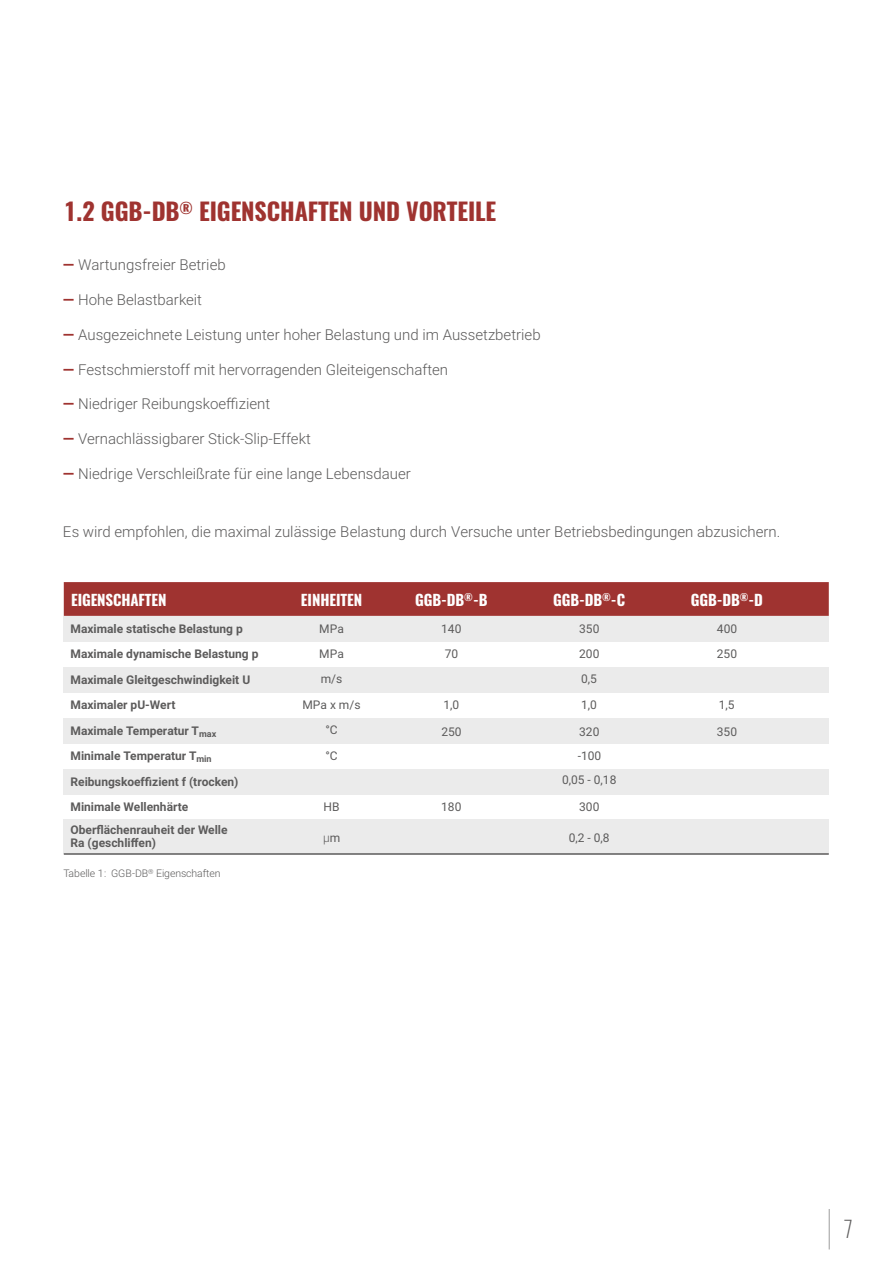
<style>
.page{position:relative;width:893px;height:1263px;background:#fff}
.page>*{position:absolute;margin:0;border:0;box-sizing:border-box;transform-origin:0 0}
.t1{font:700 24px "Oswald";letter-spacing:-.005em;color:#9f3330}
.t2{font:200 22.5px "Oswald";color:#5c5b5b}
.t3{font:300 15px "Roboto";color:#5c5b5b}
.t4{font:700 15px "Oswald";letter-spacing:-.005em;color:#fefefe}
.t5{font:700 15px "Oswald";color:#9f3330}
.t6{font:700 12px/25.5px "Roboto";color:#5c5b5b}
.t7{font:12px/26.1px "Roboto";color:#5c5b5b}
.t8{font:300 12px "Roboto";color:#5c5b5b}
.t9{font:300 10.5px "Roboto";letter-spacing:-.01em;color:#5c5b5b}
.t10{font:700 9.75px "Oswald";color:#fefefe}
.t11{font:300 6.75px "Roboto";color:#5c5b5b}
.s1{font-weight:700;color:#9f3330}
.s2{font-weight:400}
</style>
<div class="page">
<hr style="left:829px;top:1209px;width:1px;height:40px;background:#9c9c9c">
<div style="left:64px;top:616px;width:765px;height:25px;background:#ebebeb"></div>
<div style="left:64px;top:667px;width:765px;height:25px;background:#ebebeb"></div>
<div style="left:64px;top:718px;width:765px;height:25px;background:#ebebeb"></div>
<div style="left:64px;top:582px;width:765px;height:34px;background:#9f3330"></div>
<div style="left:64px;top:769px;width:765px;height:25px;background:#ebebeb"></div>
<div style="left:64px;top:820px;width:765px;height:34px;background:#ebebeb"></div>
<hr style="left:64px;top:853px;width:765px;height:2px;background:#5c5b5b">
<h1 class="t1" style="left:64px;top:195px;width:434px">1.2 GGB-DB EIGENSCHAFTEN UND VORTEILE</h1>
<p class="t3" style="left:63px;top:259px;width:164px"><span class="s1">—</span> Wartungsfreier Betrieb</p>
<p class="t3" style="left:63px;top:294px;width:141px"><span class="s1">—</span> Hohe Belastbarkeit</p>
<p class="t3" style="left:63px;top:328px;width:479px"><span class="s1">—</span> Ausgezeichnete Leistung unter hoher Belastung und im Aussetzbetrieb</p>
<p class="t3" style="left:63px;top:363px;width:387px"><span class="s1">—</span> Festschmierstoff mit hervorragenden Gleiteigenschaften</p>
<p class="t3" style="left:63px;top:398px;width:209px"><span class="s1">—</span> Niedriger Reibungskoeffizient</p>
<p class="t3" style="left:63px;top:433px;width:249px"><span class="s1">—</span> Vernachlässigbarer Stick-Slip-Effekt</p>
<p class="t3" style="left:63px;top:468px;width:349px"><span class="s1">—</span> Niedrige Verschleißrate für eine lange Lebensdauer</p>
<p class="t5" style="left:180px;top:197px;width:15px">®</p>
<p class="t3" style="left:63px;top:525px;width:719px">Es wird empfohlen, die maximal zulässige Belastung durch Versuche unter Betriebsbedingungen abzusichern.</p>
<p class="t4" style="left:71px;top:590px;width:97px">EIGENSCHAFTEN</p>
<p class="t4" style="left:301px;top:590px;width:63px">EINHEITEN</p>
<p class="t6" style="left:71px;top:615px;width:174px">Maximale statische Belastung p</p>
<p class="t7" style="left:319px;top:617px;width:26px">MPa</p>
<p class="t6" style="left:71px;top:641px;width:189px">Maximale dynamische Belastung p<br>Maximale Gleitgeschwindigkeit U<br>Maximaler pU-Wert<br>Maximale Temperatur T<sub>max<br></sub>Minimale Temperatur T<sub>min<br></sub>Reibungskoeffizient f (trocken)<br>Minimale Wellenhärte</p>
<p class="t6" style="left:71px;top:823px;width:159px;line-height:12.6px">Oberflächenrauheit der Welle<br>Ra (geschliffen)</p>
<p class="t11" style="left:148px;top:869px;width:7px">®</p>
<p class="t7" style="left:319px;top:642px;width:26px">MPa</p>
<p class="t7" style="left:321px;top:667px;width:23px">m/s</p>
<p class="t7" style="left:302px;top:693px;width:60px">MPa x m/s</p>
<p class="t7" style="left:325px;top:718px;width:14px">°C °C</p>
<p class="t7" style="left:324px;top:795px;width:18px">HB</p>
<p class="t8" style="left:323px;top:833px;width:19px">µ<span class="s2">m</span></p>
<p class="t9" style="left:64px;top:869px;width:158px">Tabelle 1: GGB-DB Eigenschaften</p>
<p class="t10" style="left:464px;top:590px;width:10px">®</p>
<p class="t4" style="left:415px;top:590px;width:74px">GGB-DB -B</p>
<p class="t7" style="left:441px;top:617px;width:22px;line-height:25.7px;text-align:center">140<br>70</p>
<p class="t7" style="left:441px;top:693px;width:22px">1,0<br>250</p>
<p class="t7" style="left:441px;top:795px;width:22px">180</p>
<p class="t10" style="left:602px;top:590px;width:10px">®</p>
<p class="t4" style="left:553px;top:590px;width:73px">GGB-DB -C</p>
<p class="t7" style="left:579px;top:617px;width:22px;line-height:25.7px">350<br>200</p>
<p class="t7" style="left:581px;top:667px;width:17px">0,5</p>
<p class="t7" style="left:579px;top:693px;width:22px">1,0<br>320</p>
<p class="t7" style="left:562px;top:745px;width:56px;line-height:24.5px;text-align:center">-100<br>0,05 - 0,18</p>
<p class="t7" style="left:579px;top:795px;width:22px">300</p>
<p class="t7" style="left:569px;top:826px;width:42px">0,2 - 0,8</p>
<p class="t10" style="left:740px;top:590px;width:10px">®</p>
<p class="t4" style="left:691px;top:590px;width:74px">GGB-DB -D</p>
<p class="t7" style="left:717px;top:617px;width:22px;line-height:25.7px">400<br>250</p>
<p class="t7" style="left:717px;top:693px;width:22px">1,5<br>350</p>
<h2 class="t2" style="left:843px;top:1213px;width:12px">7</h2>
</div>
